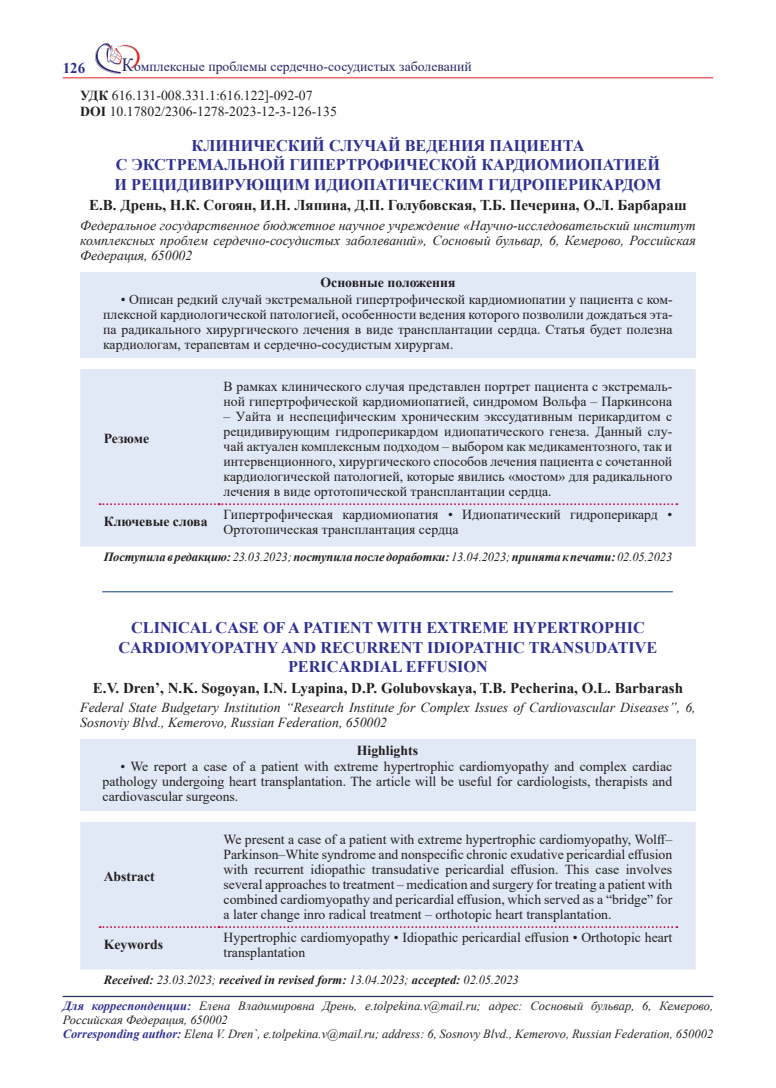
<style>
.page{position:relative;width:776px;height:1088px;background:#fff}
.page>*{position:absolute;margin:0;border:0;box-sizing:border-box;transform-origin:0 0}
.t1{font:700 16.25px/19.5px "Times New Roman";color:#2e3092;text-align:center}
.t2{font:700 15px "Times New Roman";color:#231f20}
.t3{font:700 15px "Times New Roman";color:#2e3092}
.t4{font:13.75px/15px "Times New Roman";color:#231f20;text-align:justify}
.t5{font:italic 13.75px/15px "Times New Roman";color:#231f20;text-align:justify}
.t6{font:13.75px/29.1px "Times New Roman";color:#262966}
.t7{font:700 13.75px "Times New Roman";color:#231f20}
.t8{font:italic 12.5px/13.8px "Times New Roman";color:#231f20}
.t9{font:italic 700 12.5px "Times New Roman";letter-spacing:-.01em;color:#231f20}
.s1{font-size:18.75px}
.s2{font-weight:700;color:#231f20}
.s3{color:#231f20}
.s4{font-weight:700}
.s5{font-weight:400}
.s6{font-weight:700;color:#2e3092}
</style>
<div class="page">
<img style="left:96px;top:44px;width:43px;height:30px">
<hr style="left:63px;top:78px;width:650px;height:1px;background:#ee1d23">
<hr style="left:63px;top:996px;width:650px;height:1px;background:#283071">
<div style="left:80px;top:272px;width:616px;height:86px;background:#e0e9f5"></div>
<div style="left:80px;top:369px;width:616px;height:177px;background:#e0e9f5"></div>
<svg style="left:100px;top:503px;width:577px;height:2px"></svg>
<hr style="left:102px;top:591px;width:571px;height:1px;background:#0f3d8c">
<div style="left:80px;top:739px;width:616px;height:71px;background:#e0e9f5"></div>
<div style="left:80px;top:822px;width:616px;height:147px;background:#e0e9f5"></div>
<svg style="left:100px;top:926px;width:577px;height:2px"></svg>
<p class="t6" style="left:80px;top:51px;width:393px;text-indent:42px"><span class="s1">К</span>омплексные проблемы сердечно-сосудистых заболеваний<br><span class="s2">УДК</span> <span class="s3">616.131-008.331.1:616.122]-092-07</span></p>
<p class="t3" style="left:63px;top:57px;width:24px">126</p>
<p class="t4" style="left:80px;top:103px;width:258px"><span class="s4">DOI</span> 10.17802/2306-1278-2023-12-3-126-135</p>
<p class="t1" style="left:114px;top:135px;width:549px">КЛИНИЧЕСКИЙ СЛУЧАЙ ВЕДЕНИЯ ПАЦИЕНТА<br>С ЭКСТРЕМАЛЬНОЙ ГИПЕРТРОФИЧЕСКОЙ КАРДИОМИОПАТИЕЙ<br>И РЕЦИДИВИРУЮЩИМ ИДИОПАТИЧЕСКИМ ГИДРОПЕРИКАРДОМ</p>
<p class="t2" style="left:89px;top:194px;width:599px">Е.В. Дрень, Н.К. Согоян, И.Н. Ляпина, Д.П. Голубовская, Т.Б. Печерина, О.Л. Барбараш</p>
<p class="t5" style="left:80px;top:217px;width:617px">Федеральное государственное бюджетное научное учреждение «Научно-исследовательский институт комплексных проблем сердечно-сосудистых заболеваний», Сосновый бульвар, 6, Кемерово, Российская Федерация, 650002</p>
<p class="t7" style="left:321px;top:273px;width:136px">Основные положения</p>
<p class="t4" style="left:103px;top:291px;width:571px;text-indent:18px">• Описан редкий случай экстремальной гипертрофической кардиомиопатии у пациента с ком&shy;плексной кардиологической патологией, особенности ведения которого позволили дождаться эта&shy;па радикального хирургического лечения в виде трансплантации сердца. Статья будет полезна кардиологам, терапевтам и сердечно-сосудистым хирургам.</p>
<p class="t7" style="left:104px;top:429px;width:47px">Резюме</p>
<p class="t4" style="left:224px;top:378px;width:450px">В рамках клинического случая представлен портрет пациента с экстремаль&shy;ной гипертрофической кардиомиопатией, синдромом Вольфа – Паркинсона</p>
<p class="t4" style="left:224px;top:408px;width:450px">– Уайта и неспецифическим хроническим экссудативным перикардитом с рецидивирующим гидроперикардом идиопатического генеза. Данный слу&shy;чай актуален комплексным подходом – выбором как медикаментозного, так и интервенционного, хирургического способов лечения пациента с сочетанной кардиологической патологией, которые явились «мостом» для радикального лечения в виде ортотопической трансплантации сердца.</p>
<p class="t7" style="left:104px;top:512px;width:105px">Ключевые слова</p>
<p class="t4" style="left:224px;top:506px;width:450px">Гипертрофическая кардиомиопатия • Идиопатический гидроперикард •<br>Ортотопическая трансплантация сердца</p>
<p class="t9" style="left:104px;top:548px;width:570px">Поступила в редакцию: <span class="s5">23.03.2023;</span> поступила после доработки: <span class="s5">13.04.2023;</span> принята к печати: <span class="s5">02.05.2023</span></p>
<p class="t1" style="left:118px;top:618px;width:540px">CLINICAL CASE OF A PATIENT WITH EXTREME HYPERTROPHIC<br>CARDIOMYOPATHY AND RECURRENT IDIOPATHIC TRANSUDATIVE<br>PERICARDIAL EFFUSION</p>
<p class="t2" style="left:93px;top:677px;width:592px">E.V. Dren’, N.K. Sogoyan, I.N. Lyapina, D.P. Golubovskaya, T.B. Pecherina, O.L. Barbarash</p>
<p class="t5" style="left:80px;top:700px;width:617px">Federal State Budgetary Institution “Research Institute for Complex Issues of Cardiovascular Diseases”, 6,<br>Sosnoviy Blvd., Kemerovo, Russian Federation, 650002</p>
<p class="t7" style="left:357px;top:741px;width:63px">Highlights</p>
<p class="t4" style="left:103px;top:759px;width:571px;text-indent:18px">• We report a case of a patient with extreme hypertrophic cardiomyopathy and complex cardiac pathology undergoing heart transplantation. The article will be useful for cardiologists, therapists and cardiovascular surgeons.</p>
<p class="t7" style="left:104px;top:866px;width:53px">Abstract</p>
<p class="t4" style="left:224px;top:831px;width:450px">We present a case of a patient with extreme hypertrophic cardiomyopathy, Wolff– Parkinson–White syndrome and nonspecific chronic exudative pericardial effusion with recurrent idiopathic transudative pericardial effusion. This case involves several approaches to treatment – medication and surgery for treating a patient with combined cardiomyopathy and pericardial effusion, which served as a “bridge” for a later change inro radical treatment – orthotopic heart transplantation.</p>
<p class="t7" style="left:104px;top:934px;width:61px">Keywords</p>
<p class="t4" style="left:224px;top:929px;width:450px">Hypertrophic cardiomyopathy • Idiopathic pericardial effusion • Orthotopic heart transplantation</p>
<p class="t9" style="left:104px;top:971px;width:417px">Received: <span class="s5">23.03.2023;</span> received in revised form: <span class="s5">13.04.2023;</span> accepted: <span class="s5">02.05.2023</span></p>
<p class="t8" style="left:63px;top:999px;width:652px"><span class="s6">Для корреспонденции:</span> Елена Владимировна Дрень, e.tolpekina.v@mail.ru; адрес: Сосновый бульвар, 6, Кемерово,<br>Российская Федерация, 650002<br><span class="s6">Corresponding author:</span> Elena V. Dren`, e.tolpekina.v@mail.ru; address: 6, Sosnovy Blvd., Kemerovo, Russian Federation, 650002</p>
</div>
